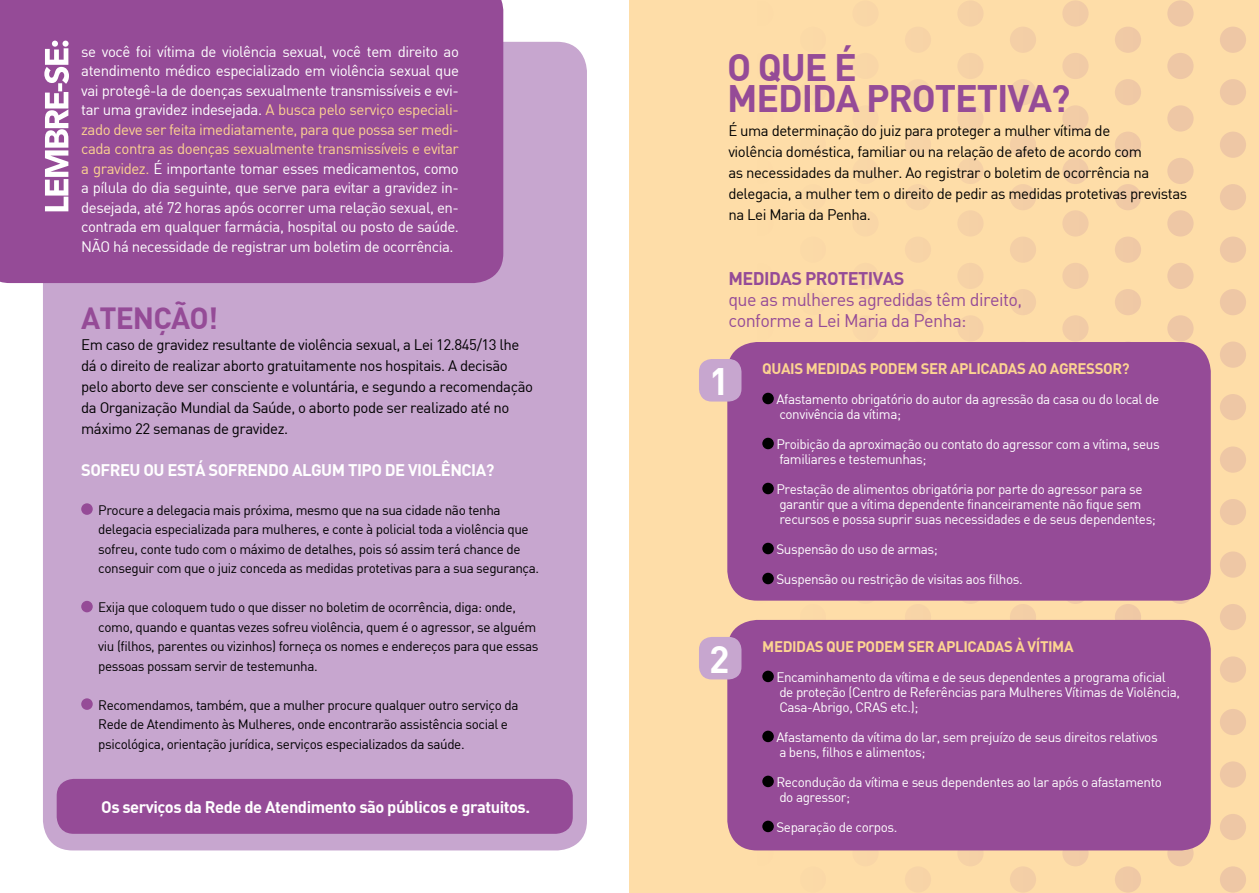
<style>
.page{position:relative;width:1259px;height:893px;background:#fff}
.page>*{position:absolute;margin:0;border:0;box-sizing:border-box;transform-origin:0 0}
.t1{font:37.5px/31.5px "DIN Bold";letter-spacing:-.03em;color:#954b97}
.t2{font:37.5px "DIN Bold";color:#fff}
.t3{font:30px "DIN Bold";letter-spacing:-.03em;color:#954b97}
.t4{font:18px/21px "DIN Regular";letter-spacing:-.03em;color:#954b97}
.t5{font:18px "DIN Bold";letter-spacing:-.03em;color:#954b97}
.t6{font:16.5px "DIN Bold";letter-spacing:-.03em;color:#fff}
.t7{font:15px/19.5px "DIN Regular";letter-spacing:-.03em;color:#fff;text-align:justify}
.t8{font:15px/21px "DIN Regular";letter-spacing:-.03em;color:#000}
.t9{font:15px "DIN Bold";letter-spacing:-.03em;color:#fdd491}
.t10{font:13.5px/15px "DIN Regular";letter-spacing:-.03em;color:#fff}
.t11{font:13.5px/19.5px "DIN Regular";letter-spacing:-.03em;color:#000}
.s1{color:#fdd491}
</style>
<div class="page">
<div style="left:629px;top:0;width:630px;height:893px;background:#fedda8"></div>
<div style="left:43px;top:42px;width:544px;height:808px;background:#c7a6cf;border-radius:30px"></div>
<div style="left:0;top:0;width:503px;height:283px;background:#954b97"></div>
<div style="left:81px;top:503px;width:12px;height:12px;background:#954b97;border-radius:50%"></div>
<div style="left:81px;top:601px;width:12px;height:11px;background:#954b97;border-radius:50%"></div>
<div style="left:81px;top:698px;width:12px;height:12px;background:#954b97;border-radius:50%"></div>
<svg style="left:44px;top:41px;width:25px;height:170px;background:#cfaed0"></svg>
<div style="left:57px;top:779px;width:516px;height:55px;background:#954b97;border-radius:17px"></div>
<svg style="left:699px;top:0;width:547px;height:893px"></svg>
<div style="left:727px;top:342px;width:483px;height:259px;background:#954b97;border-radius:30px"></div>
<div style="left:727px;top:620px;width:483px;height:230px;background:#954b97;border-radius:30px"></div>
<div style="left:699px;top:359px;width:42px;height:43px;background:#c7a6cf;border-radius:13px"></div>
<div style="left:699px;top:637px;width:42px;height:42px;background:#c7a6cf;border-radius:13px"></div>
<div style="left:762px;top:393px;width:12px;height:11px;background:#000;border-radius:50%"></div>
<div style="left:762px;top:438px;width:12px;height:11px;background:#000;border-radius:50%"></div>
<div style="left:762px;top:483px;width:12px;height:11px;background:#000;border-radius:50%"></div>
<div style="left:762px;top:543px;width:12px;height:11px;background:#000;border-radius:50%"></div>
<div style="left:762px;top:573px;width:12px;height:11px;background:#000;border-radius:50%"></div>
<div style="left:762px;top:671px;width:12px;height:11px;background:#000;border-radius:50%"></div>
<div style="left:762px;top:731px;width:12px;height:11px;background:#000;border-radius:50%"></div>
<div style="left:762px;top:776px;width:12px;height:11px;background:#000;border-radius:50%"></div>
<div style="left:762px;top:821px;width:12px;height:11px;background:#000;border-radius:50%"></div>
<p class="t7" style="left:81px;top:41px;width:379px">se você foi vítima de violência sexual, você tem direito ao atendimento médico especializado em violência sexual que vai protegê-la de doenças sexualmente transmissíveis e evi&shy;tar uma gravidez indesejada. <span class="s1">A busca pelo serviço especiali&shy;zado deve ser feita imediatamente, para que possa ser medi&shy;cada contra as doenças sexualmente transmissíveis e evitar a gravidez.</span> É importante tomar esses medicamentos, como a pílula do dia seguinte, que serve para evitar a gravidez in&shy;desejada, até 72 horas após ocorrer uma relação sexual, en&shy;contrada em qualquer farmácia, hospital ou posto de saúde.<br>NÃO há necessidade de registrar um boletim de ocorrência.</p>
<h2 class="t3" style="left:81px;top:298px;width:138px">ATENÇÃO!</h2>
<p class="t8" style="left:81px;top:334px;width:453px">Em caso de gravidez resultante de violência sexual, a Lei 12.845/13 lhe dá o direito de realizar aborto gratuitamente nos hospitais. A decisão pelo aborto deve ser consciente e voluntária, e segundo a recomendação da Organização Mundial da Saúde, o aborto pode ser realizado até no máximo 22 semanas de gravidez.</p>
<p class="t6" style="left:81px;top:459px;width:415px">SOFREU OU ESTÁ SOFRENDO ALGUM TIPO DE VIOLÊNCIA?</p>
<p class="t11" style="left:98px;top:500px;width:442px">Procure a delegacia mais próxima, mesmo que na sua cidade não tenha delegacia especializada para mulheres, e conte à policial toda a violência que sofreu, conte tudo com o máximo de detalhes, pois só assim terá chance de conseguir com que o juiz conceda as medidas protetivas para a sua segurança.</p>
<p class="t11" style="left:98px;top:597px;width:442px">Exija que coloquem tudo o que disser no boletim de ocorrência, diga: onde, como, quando e quantas vezes sofreu violência, quem é o agressor, se alguém viu (filhos, parentes ou vizinhos) forneça os nomes e endereços para que essas pessoas possam servir de testemunha.</p>
<p class="t11" style="left:98px;top:695px;width:422px">Recomendamos, também, que a mulher procure qualquer outro serviço da<br>Rede de Atendimento às Mulheres, onde encontrarão assistência social e psicológica, orientação jurídica, serviços especializados da saúde.</p>
<p class="t6" style="left:101px;top:796px;width:430px">Os serviços da Rede de Atendimento são públicos e gratuitos.</p>
<h1 class="t1" style="left:727px;top:50px;width:345px">O QUE É<br>MEDIDA PROTETIVA?</h1>
<p class="t8" style="left:728px;top:120px;width:460px">É uma determinação do juiz para proteger a mulher vítima de<br>violência doméstica, familiar ou na relação de afeto de acordo com<br>as necessidades da mulher. Ao registrar o boletim de ocorrência na delegacia, a mulher tem o direito de pedir as medidas protetivas previstas na Lei Maria da Penha.</p>
<h3 class="t5" style="left:728px;top:267px;width:178px">MEDIDAS PROTETIVAS</h3>
<h3 class="t4" style="left:728px;top:289px;width:295px">que as mulheres agredidas têm direito, conforme a Lei Maria da Penha:</h3>
<p class="t9" style="left:762px;top:359px;width:369px">QUAIS MEDIDAS PODEM SER APLICADAS AO AGRESSOR?</p>
<p class="t10" style="left:776px;top:392px;width:384px">Afastamento obrigatório do autor da agressão da casa ou do local de convivência da vítima;</p>
<p class="t10" style="left:776px;top:437px;width:385px">Proibição da aproximação ou contato do agressor com a vítima, seus familiares e testemunhas;</p>
<p class="t10" style="left:776px;top:482px;width:381px">Prestação de alimentos obrigatória por parte do agressor para se garantir que a vítima dependente financeiramente não fique sem recursos e possa suprir suas necessidades e de seus dependentes;</p>
<p class="t10" style="left:776px;top:542px;width:163px">Suspensão do uso de armas;</p>
<p class="t10" style="left:776px;top:572px;width:248px">Suspensão ou restrição de visitas aos filhos.</p>
<h1 class="t2" style="left:709px;top:357px;width:22px">1</h1>
<h1 class="t2" style="left:709px;top:635px;width:22px">2</h1>
<p class="t9" style="left:762px;top:637px;width:313px">MEDIDAS QUE PODEM SER APLICADAS À VÍTIMA</p>
<p class="t10" style="left:776px;top:669px;width:405px">Encaminhamento da vítima e de seus dependentes a programa oficial de proteção (Centro de Referências para Mulheres Vítimas de Violência,<br>Casa-Abrigo, CRAS etc.);</p>
<p class="t10" style="left:776px;top:729px;width:383px">Afastamento da vítima do lar, sem prejuízo de seus direitos relativos a bens, filhos e alimentos;</p>
<p class="t10" style="left:776px;top:774px;width:387px">Recondução da vítima e seus dependentes ao lar após o afastamento do agressor;</p>
<p class="t10" style="left:776px;top:819px;width:123px">Separação de corpos.</p>
</div>
